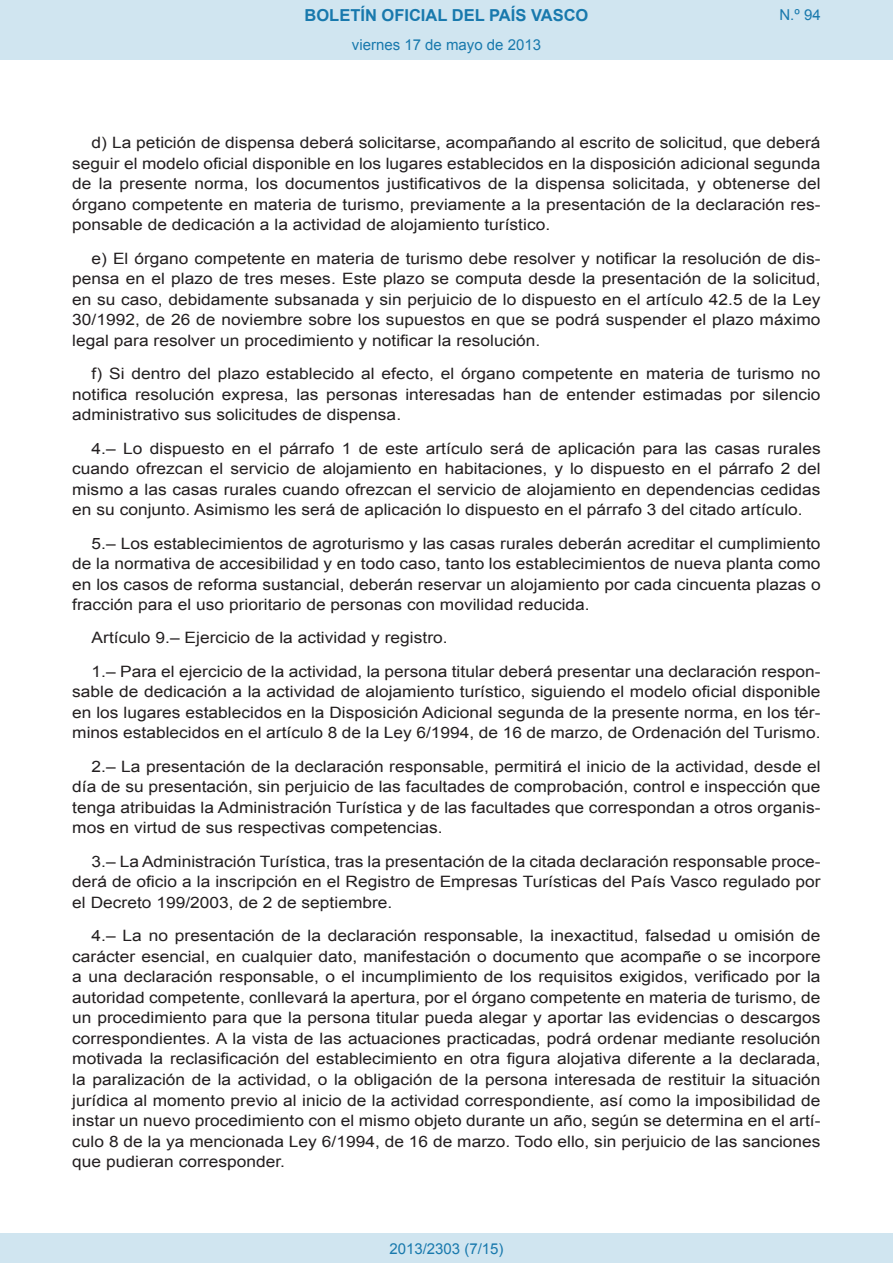
<style>
.page{position:relative;width:893px;height:1263px;background:#fff}
.page>*{position:absolute;margin:0;border:0;box-sizing:border-box;transform-origin:0 0}
.t1{font:700 16.5px "Arial";color:#1879ad}
.BOPVDetalle{font:15.6px/20.5px "Arial";color:#231f20;text-align:justify;scale:1.11 1}
.Paginacion_Centro{font:15px "Arial";color:#1879ad}
</style>
<div class="page">
<div style="left:0;top:0;width:893px;height:60px;background:#d0e5f0"></div>
<div style="left:0;top:1233px;width:893px;height:30px;background:#d0e5f0"></div>
<p class="t1" style="left:305px;top:4px;width:285px">BOLETÍN OFICIAL DEL PAÍS VASCO</p>
<p class="Paginacion_Centro" style="left:352px;top:35px;width:191px">viernes 17 de mayo de 2013</p>
<p class="Paginacion_Centro" style="left:779px;top:5px;width:43px">N.º 94</p>
<p class="BOPVDetalle" style="left:72px;top:132px;width:676px;text-indent:19px">d) La petición de dispensa deberá solicitarse, acompañando al escrito de solicitud, que deberá seguir el modelo oficial disponible en los lugares establecidos en la disposición adicional segunda de la presente norma, los documentos justificativos de la dispensa solicitada, y obtenerse del órgano competente en materia de turismo, previamente a la presentación de la declaración res&shy;ponsable de dedicación a la actividad de alojamiento turístico.</p>
<p class="BOPVDetalle" style="left:72px;top:248px;width:676px;text-indent:19px">e) El órgano competente en materia de turismo debe resolver y notificar la resolución de dis&shy;pensa en el plazo de tres meses. Este plazo se computa desde la presentación de la solicitud, en su caso, debidamente subsanada y sin perjuicio de lo dispuesto en el artículo 42.5 de la Ley 30/1992, de 26 de noviembre sobre los supuestos en que se podrá suspender el plazo máximo legal para resolver un procedimiento y notificar la resolución.</p>
<p class="BOPVDetalle" style="left:72px;top:364px;width:676px;text-indent:19px">f) Si dentro del plazo establecido al efecto, el órgano competente en materia de turismo no notifica resolución expresa, las personas interesadas han de entender estimadas por silencio administrativo sus solicitudes de dispensa.</p>
<p class="BOPVDetalle" style="left:72px;top:438px;width:676px;text-indent:19px">4.– Lo dispuesto en el párrafo 1 de este artículo será de aplicación para las casas rurales cuando ofrezcan el servicio de alojamiento en habitaciones, y lo dispuesto en el párrafo 2 del mismo a las casas rurales cuando ofrezcan el servicio de alojamiento en dependencias cedidas en su conjunto. Asimismo les será de aplicación lo dispuesto en el párrafo 3 del citado artículo.</p>
<p class="BOPVDetalle" style="left:72px;top:533px;width:676px;text-indent:19px">5.– Los establecimientos de agroturismo y las casas rurales deberán acreditar el cumplimiento de la normativa de accesibilidad y en todo caso, tanto los establecimientos de nueva planta como en los casos de reforma sustancial, deberán reservar un alojamiento por cada cincuenta plazas o fracción para el uso prioritario de personas con movilidad reducida.</p>
<p class="BOPVDetalle" style="left:92px;top:628px;width:322px">Artículo 9.– Ejercicio de la actividad y registro.</p>
<p class="BOPVDetalle" style="left:72px;top:661px;width:676px;text-indent:19px">1.– Para el ejercicio de la actividad, la persona titular deberá presentar una declaración respon&shy;sable de dedicación a la actividad de alojamiento turístico, siguiendo el modelo oficial disponible en los lugares establecidos en la Disposición Adicional segunda de la presente norma, en los tér&shy;minos establecidos en el artículo 8 de la Ley 6/1994, de 16 de marzo, de Ordenación del Turismo.</p>
<p class="BOPVDetalle" style="left:72px;top:756px;width:676px;text-indent:19px">2.– La presentación de la declaración responsable, permitirá el inicio de la actividad, desde el día de su presentación, sin perjuicio de las facultades de comprobación, control e inspección que tenga atribuidas la Administración Turística y de las facultades que correspondan a otros organis&shy;mos en virtud de sus respectivas competencias.</p>
<p class="BOPVDetalle" style="left:72px;top:851px;width:676px;text-indent:19px">3.– La Administración Turística, tras la presentación de la citada declaración responsable proce&shy;derá de oficio a la inscripción en el Registro de Empresas Turísticas del País Vasco regulado por el Decreto 199/2003, de 2 de septiembre.</p>
<p class="BOPVDetalle" style="left:72px;top:925px;width:676px;text-indent:19px">4.– La no presentación de la declaración responsable, la inexactitud, falsedad u omisión de carácter esencial, en cualquier dato, manifestación o documento que acompañe o se incorpore a una declaración responsable, o el incumplimiento de los requisitos exigidos, verificado por la autoridad competente, conllevará la apertura, por el órgano competente en materia de turismo, de un procedimiento para que la persona titular pueda alegar y aportar las evidencias o descargos correspondientes. A la vista de las actuaciones practicadas, podrá ordenar mediante resolución motivada la reclasificación del establecimiento en otra figura alojativa diferente a la declarada, la paralización de la actividad, o la obligación de la persona interesada de restituir la situación jurídica al momento previo al inicio de la actividad correspondiente, así como la imposibilidad de instar un nuevo procedimiento con el mismo objeto durante un año, según se determina en el artí&shy;culo 8 de la ya mencionada Ley 6/1994, de 16 de marzo. Todo ello, sin perjuicio de las sanciones que pudieran corresponder.</p>
<p class="Paginacion_Centro" style="left:389px;top:1238px;width:116px">2013/2303 (7/15)</p>
</div>
